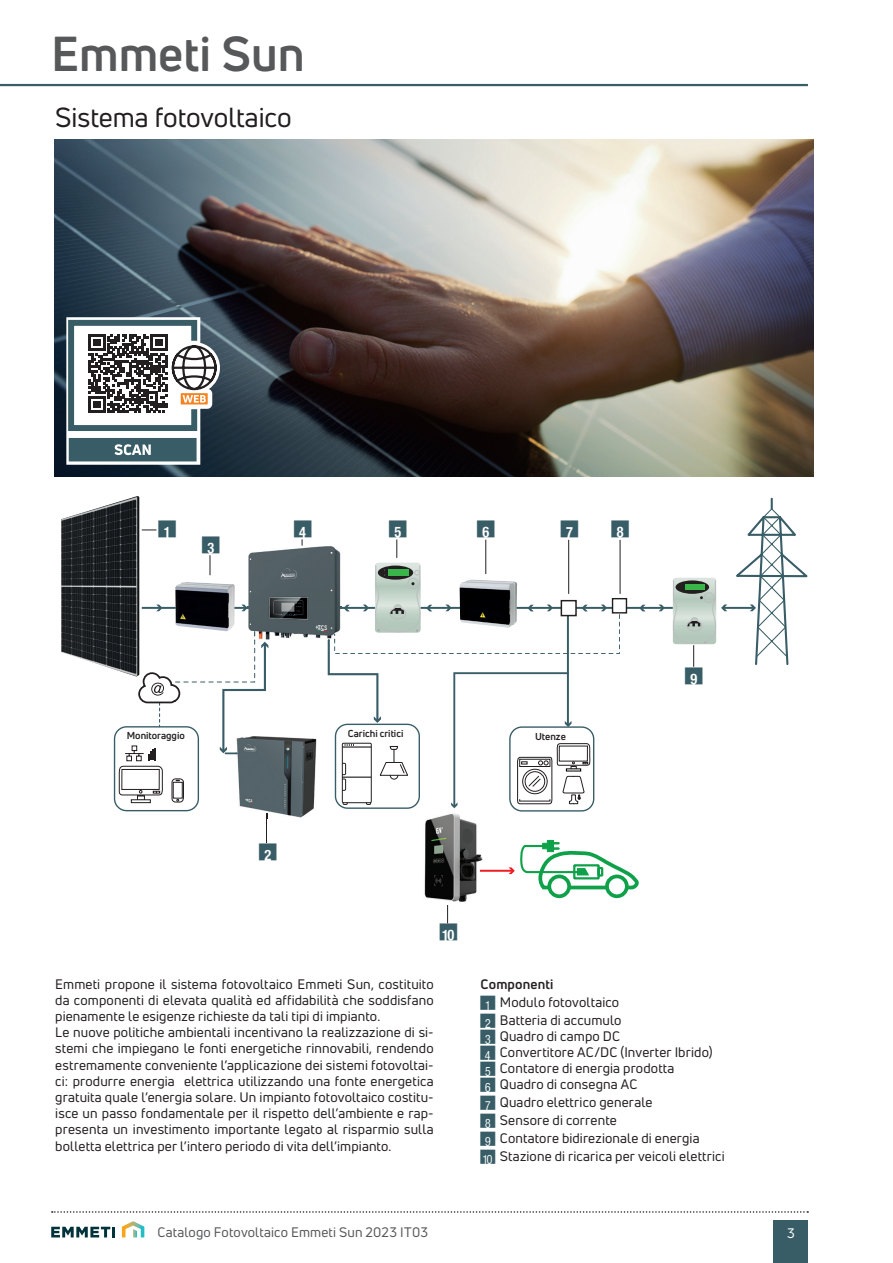
<style>
.page{position:relative;width:893px;height:1263px;background:#fff}
.page>*{position:absolute;margin:0;border:0;box-sizing:border-box;transform-origin:0 0}
.t1{font:700 48px "Uni Neue";color:#57585a}
.IntestazioneF{font:27px "Uni Neue";color:#231f20}
.t2{font:16.05px "Emmeti B Bold";color:#385d67}
.Descrizione1F{font:13.5px/16.2px "Uni Neue";letter-spacing:.01em;color:#231f20;text-align:justify}
.t3{font:13.5px "Uni Neue";letter-spacing:.01em;color:#57585a}
.Descrizione1F-2{font:700 13.5px "Uni Neue";letter-spacing:.01em;color:#231f20}
.t4{font:13.5px "Uni Neue";color:#fff}
.t5{font:700 9.9px "Uni Neue";color:#231f20}
.s1{font-family:"Emmeti R Regular";color:#385d67}
</style>
<div class="page">
<hr style="left:0;top:84px;width:808px;height:2px;background:#385d67">
<svg style="left:122px;top:1221px;width:22px;height:16px"></svg>
<svg style="left:51px;top:1227px;width:64px;height:10px"></svg>
<div style="left:774px;top:1220px;width:34px;height:43px;background:#385d67"></div>
<svg style="left:52px;top:1211px;width:756px;height:2px"></svg>
<img style="left:54px;top:139px;width:759px;height:338px">
<svg style="left:447px;top:905px;width:1px;height:18px"></svg>
<img style="left:424px;top:893px;width:52px;height:9px">
<div style="left:547px;top:874px;width:24px;height:24px;border:4px solid #0fa14a;border-radius:50%"></div>
<div style="left:605px;top:874px;width:24px;height:24px;border:4px solid #0fa14a;border-radius:50%"></div>
<img style="left:61px;top:496px;width:78px;height:175px">
<svg style="left:119px;top:497px;width:689px;height:396px"></svg>
<svg style="left:66px;top:317px;width:154px;height:148px"></svg>
<img style="left:175px;top:582px;width:60px;height:49px">
<img style="left:460px;top:580px;width:58px;height:48px">
<h1 class="t1" style="left:51px;top:24px;width:255px">Emmeti Sun</h1>
<p class="IntestazioneF" style="left:55px;top:100px;width:238px">Sistema fotovoltaico</p>
<p class="t2" style="left:158px;top:514px;width:21px">1</p>
<p class="t2" style="left:202px;top:530px;width:20px">3</p>
<p class="t2" style="left:294px;top:514px;width:21px">4</p>
<p class="t2" style="left:389px;top:515px;width:21px">5</p>
<p class="t2" style="left:477px;top:515px;width:21px">6</p>
<p class="t2" style="left:561px;top:515px;width:20px">7</p>
<p class="t2" style="left:612px;top:515px;width:21px">8</p>
<p class="t5" style="left:127px;top:730px;width:60px">Monitoraggio</p>
<p class="t5" style="left:348px;top:727px;width:57px">Carichi critici</p>
<p class="t5" style="left:535px;top:730px;width:32px">Utenze</p>
<p class="t2" style="left:259px;top:837px;width:20px">2</p>
<p class="t2" style="left:440px;top:918px;width:21px">a</p>
<p class="t2" style="left:685px;top:662px;width:21px">9</p>
<p class="Descrizione1F" style="left:55px;top:975px;width:380px">Emmeti propone il sistema fotovoltaico Emmeti Sun, costituito da componenti di elevata qualità ed affidabilità che soddisfano pienamente le esigenze richieste da tali tipi di impianto.</p>
<p class="Descrizione1F" style="left:55px;top:1024px;width:380px">Le nuove politiche ambientali incentivano la realizzazione di si&shy;stemi che impiegano le fonti energetiche rinnovabili, rendendo estremamente conveniente l’applicazione dei sistemi fotovoltai&shy;ci: produrre energia elettrica utilizzando una fonte energetica gratuita quale l’energia solare. Un impianto fotovoltaico costitu&shy;isce un passo fondamentale per il rispetto dell’ambiente e rap&shy;presenta un investimento importante legato al risparmio sulla bolletta elettrica per l’intero periodo di vita dell’impianto.</p>
<p class="Descrizione1F-2" style="left:480px;top:975px;width:74px">Componenti</p>
<p class="Descrizione1F" style="left:480px;top:993px;width:140px"><span class="s1">1</span> Modulo fotovoltaico</p>
<p class="Descrizione1F" style="left:480px;top:1011px;width:142px"><span class="s1">2</span> Batteria di accumulo</p>
<p class="Descrizione1F" style="left:480px;top:1028px;width:141px"><span class="s1">3</span> Quadro di campo DC</p>
<p class="Descrizione1F" style="left:480px;top:1044px;width:234px"><span class="s1">4</span> Convertitore AC/DC (Inverter Ibrido)</p>
<p class="Descrizione1F" style="left:480px;top:1060px;width:195px"><span class="s1">5</span> Contatore di energia prodotta</p>
<p class="Descrizione1F" style="left:480px;top:1076px;width:158px"><span class="s1">6</span> Quadro di consegna AC</p>
<p class="Descrizione1F" style="left:480px;top:1094px;width:174px"><span class="s1">7</span> Quadro elettrico generale</p>
<p class="Descrizione1F" style="left:480px;top:1112px;width:138px"><span class="s1">8</span> Sensore di corrente</p>
<p class="Descrizione1F" style="left:480px;top:1130px;width:221px"><span class="s1">9</span> Contatore bidirezionale di energia</p>
<p class="Descrizione1F" style="left:480px;top:1148px;width:246px"><span class="s1">a</span> Stazione di ricarica per veicoli elettrici</p>
<p class="t3" style="left:157px;top:1224px;width:272px">Catalogo Fotovoltaico Emmeti Sun 2023 IT03</p>
<p class="t4" style="left:787px;top:1225px;width:9px">3</p>
</div>
